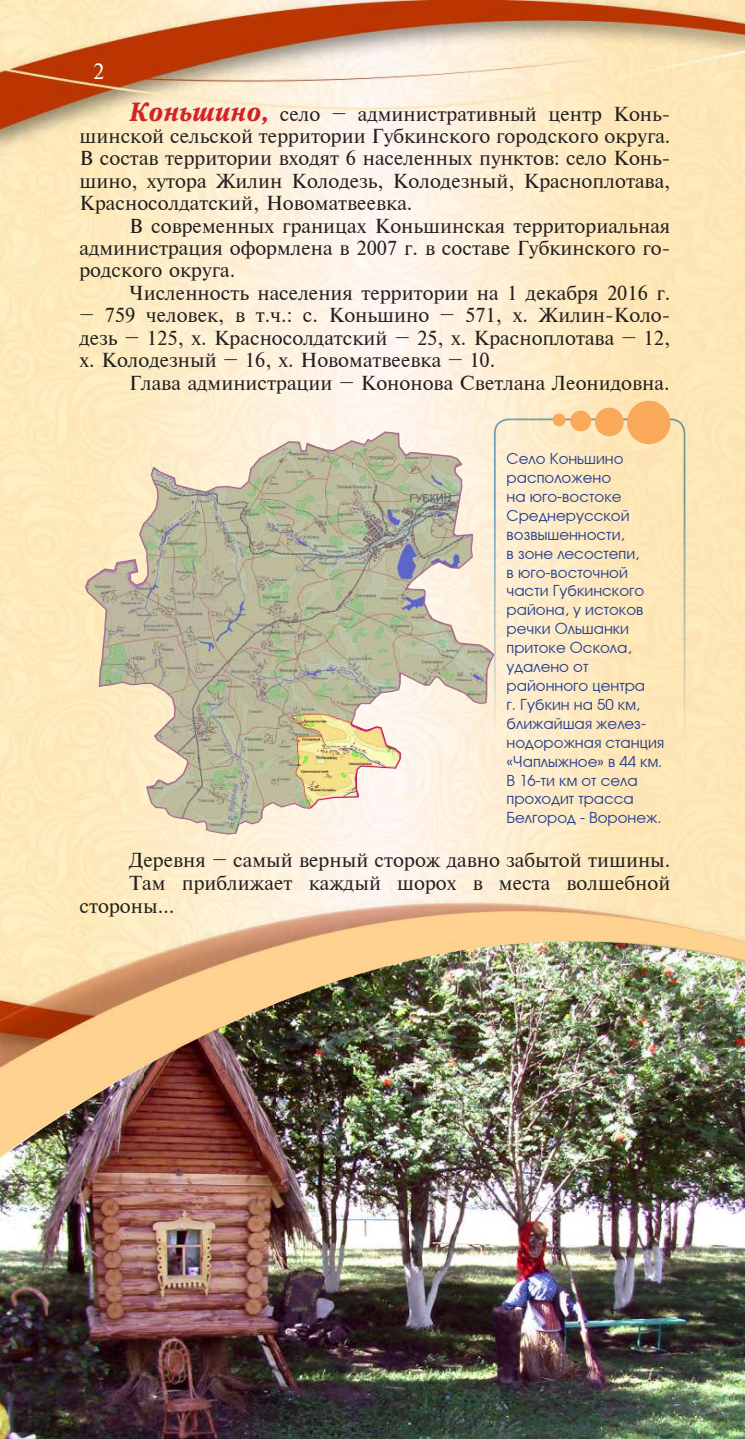
<style>
.page{position:relative;width:745px;height:1439px;background:#fff}
.page>*{position:absolute;margin:0;border:0;box-sizing:border-box;transform-origin:0 0}
.t1{font:21px "Newton C";color:#fff}
.t2{font:19.25px/22.4px "Newton C";color:#231f20;text-align:justify}
.t3{font:15.75px/18.9px "Avanti";color:#253f8e}
.s1{font-family:"Octava";font-weight:700;font-style:italic;font-size:26.25px;color:#d1232a}
</style>
<div class="page">
<img style="left:0;top:0;width:744px;height:941px">
<img style="left:0;top:941px;width:744px;height:498px">
<img style="left:79px;top:428px;width:416px;height:412px">
<div style="left:494px;top:419px;width:190px;height:424px;background:linear-gradient(to right,#feefd3,#fee5af);border-radius:14px"></div>
<div style="left:493px;top:418px;width:192px;height:426px;border:2px solid #0167b4;border-radius:14px"></div>
<svg style="left:552px;top:399px;width:120px;height:47px;background:#fbca8e"></svg>
<p class="t1" style="left:93px;top:59px;width:13px">2</p>
<p class="t2" style="left:79px;top:102px;width:592px;text-indent:50px"><span class="s1">Коньшино,</span> село – административный центр Конь&shy;шинской сельской территории Губкинского городского округа.<br>В состав территории входят 6 населенных пунктов: село Конь&shy;шино, хутора Жилин Колодезь, Колодезный, Красноплотава, Красносолдатский, Новоматвеевка.</p>
<p class="t2" style="left:79px;top:214px;width:592px;text-indent:50px">В современных границах Коньшинская территориальная администрация оформлена в 2007 г. в составе Губкинского го&shy;родского округа.</p>
<p class="t2" style="left:129px;top:282px;width:542px">Численность населения территории на 1 декабря 2016 г.</p>
<p class="t2" style="left:79px;top:304px;width:592px">– 759 человек, в т.ч.: с. Коньшино – 571, х. Жилин-Коло&shy;дезь – 125, х. Красносолдатский – 25, х. Красноплотава – 12, х. Колодезный – 16, х. Новоматвеевка – 10.</p>
<p class="t2" style="left:129px;top:372px;width:541px">Глава администрации – Кононова Светлана Леонидовна.</p>
<p class="t3" style="left:506px;top:449px;width:159px">Село Коньшино расположено<br>на юго-востоке<br>Среднерусской возвышенности,<br>в зоне лесостепи,<br>в юго-восточной части Губкинского района, у истоков речки Ольшанки притоке Оскола, удалено от районного центра<br>г. Губкин на 50 км, ближайшая желез&shy;нодорожная станция «Чаплыжное» в 44 км.<br>В 16-ти км от села проходит трасса<br>Белгород - Воронеж.</p>
<p class="t2" style="left:129px;top:849px;width:542px">Деревня – самый верный сторож давно забытой тишины.</p>
<p class="t2" style="left:129px;top:872px;width:542px">Там приближает каждый шорох в места волшебной</p>
<p class="t2" style="left:79px;top:894px;width:96px">стороны…</p>
</div>
